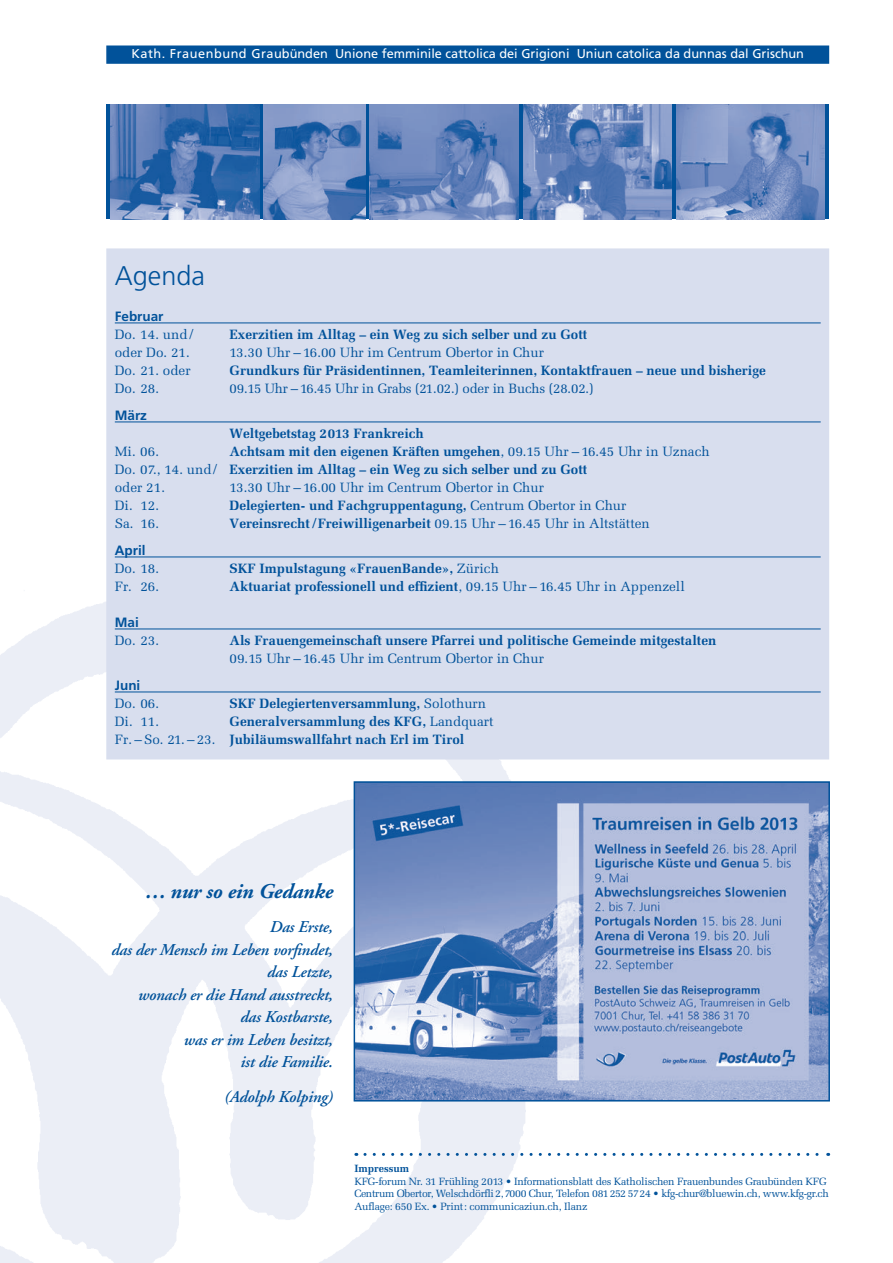
<style>
.page{position:relative;width:893px;height:1263px;background:#fff}
.page>*{position:absolute;margin:0;border:0;box-sizing:border-box;transform-origin:0 0}
.t1{font:300 27px "Frutiger";color:#01529a}
.t2{font:italic 700 21px "Adobe Garamond";letter-spacing:-.01em;color:#01529a}
.t3{font:italic 600 16.5px/22.5px "Adobe Garamond";letter-spacing:-.01em;color:#01529a;text-align:right}
.t4{font:700 13.5px/18px "Melior";color:#01529a}
.t5{font:13.5px "Melior";color:#01529a}
.t6{font:700 13.5px "Frutiger";color:#01529a}
.t7{font:12.75px "Frutiger";color:#fff}
.t8{font:10.5px/12.6px "Melior";letter-spacing:-.025em;color:#01529a}
.t9{font:700 10.5px "Melior";color:#01529a}
.s1{font-weight:400}
</style>
<div class="page">
<svg style="left:106px;top:104px;width:723px;height:115px;background:#0f599e"></svg>
<img style="left:0;top:602px;width:643px;height:661px">
<div style="left:106px;top:45px;width:723px;height:19px;background:#01529a;border:2px solid #01529a"></div>
<svg style="left:365px;top:1153px;width:464px;height:3px"></svg>
<div style="left:106px;top:248px;width:723px;height:511px;background:#d8deee;border:2px solid #d8deee"></div>
<hr style="left:115px;top:323px;width:706px;height:1px;background:#01529a">
<hr style="left:115px;top:422px;width:706px;height:1px;background:#01529a">
<hr style="left:115px;top:557px;width:706px;height:1px;background:#01529a">
<hr style="left:115px;top:629px;width:706px;height:1px;background:#01529a">
<hr style="left:115px;top:692px;width:706px;height:1px;background:#01529a">
<img style="left:357px;top:784px;width:470px;height:314px">
<div style="left:354px;top:781px;width:476px;height:320px;border:2px solid #01529a"></div>
<img style="left:111px;top:104px;width:148px;height:115px">
<img style="left:264px;top:104px;width:102px;height:115px">
<img style="left:370px;top:104px;width:149px;height:115px">
<img style="left:523px;top:104px;width:149px;height:115px">
<img style="left:676px;top:104px;width:149px;height:115px">
<p class="t7" style="left:131px;top:46px;width:674px">Kath. Frauenbund Graubünden Unione femminile cattolica dei Grigioni Uniun catolica da dunnas dal Grischun</p>
<h1 class="t1" style="left:115px;top:260px;width:92px">Agenda</h1>
<p class="t6" style="left:115px;top:308px;width:50px">Februar</p>
<p class="t5" style="left:115px;top:326px;width:81px">Do. 14. und/</p>
<p class="t4" style="left:230px;top:325px;width:359px">Exerzitien im Alltag – ein Weg zu sich selber und zu Gott</p>
<p class="t5" style="left:115px;top:344px;width:77px">oder Do. 21.</p>
<p class="t5" style="left:230px;top:344px;width:316px">13.30 Uhr – 16.00 Uhr im Centrum Obertor in Chur</p>
<p class="t5" style="left:115px;top:362px;width:77px">Do. 21. oder</p>
<p class="t4" style="left:230px;top:361px;width:538px">Grundkurs für Präsidentinnen, Teamleiterinnen, Kontaktfrauen – neue und bisherige</p>
<p class="t5" style="left:115px;top:380px;width:46px">Do. 28.</p>
<p class="t5" style="left:230px;top:380px;width:365px">09.15 Uhr – 16.45 Uhr in Grabs (21.02.) oder in Buchs (28.02.)</p>
<p class="t6" style="left:115px;top:407px;width:34px">März</p>
<p class="t4" style="left:230px;top:424px;width:196px">Weltgebetstag 2013 Frankreich</p>
<p class="t5" style="left:115px;top:443px;width:46px">Mi. 06.</p>
<p class="t4" style="left:115px;top:442px;width:596px;text-indent:115px">Achtsam mit den eigenen Kräften umgehen<span class="s1">, 09.15 Uhr – 16.45 Uhr in Uznach<br>Do. 07., 14. und/</span> Exerzitien im Alltag – ein Weg zu sich selber und zu Gott<br><span class="s1">oder 21.</span></p>
<p class="t5" style="left:230px;top:479px;width:316px">13.30 Uhr – 16.00 Uhr im Centrum Obertor in Chur</p>
<p class="t5" style="left:115px;top:497px;width:46px">Di. 12.</p>
<p class="t4" style="left:230px;top:496px;width:398px">Delegierten- und Fachgruppentagung, <span class="s1">Centrum Obertor in Chur</span></p>
<p class="t5" style="left:115px;top:515px;width:46px">Sa. 16.</p>
<p class="t4" style="left:230px;top:514px;width:422px">Vereinsrecht / Freiwilligenarbeit <span class="s1">09.15 Uhr – 16.45 Uhr in Altstätten</span></p>
<p class="t6" style="left:115px;top:542px;width:32px">April</p>
<p class="t5" style="left:115px;top:560px;width:46px">Do. 18.</p>
<p class="t4" style="left:230px;top:559px;width:271px">SKF Impulstagung «FrauenBande», <span class="s1">Zürich</span></p>
<p class="t5" style="left:115px;top:578px;width:46px">Fr. 26.</p>
<p class="t4" style="left:230px;top:577px;width:457px">Aktuariat professionell und effizient<span class="s1">, 09.15 Uhr – 16.45 Uhr in Appenzell</span></p>
<p class="t6" style="left:115px;top:614px;width:26px">Mai</p>
<p class="t5" style="left:115px;top:632px;width:46px">Do. 23.</p>
<p class="t4" style="left:230px;top:631px;width:488px">Als Frauengemeinschaft unsere Pfarrei und politische Gemeinde mitgestalten</p>
<p class="t5" style="left:230px;top:650px;width:316px">09.15 Uhr – 16.45 Uhr im Centrum Obertor in Chur</p>
<p class="t6" style="left:115px;top:677px;width:27px">Juni</p>
<p class="t5" style="left:115px;top:695px;width:46px">Do. 06.</p>
<p class="t4" style="left:230px;top:694px;width:258px">SKF Delegiertenversammlung, <span class="s1">Solothurn</span></p>
<p class="t5" style="left:115px;top:713px;width:46px">Di. 11.</p>
<p class="t4" style="left:115px;top:712px;width:380px;text-indent:115px">Generalversammlung des KFG, <span class="s1">Landquart<br>Fr. – So. 21. – 23.</span> Jubiläumswallfahrt nach Erl im Tirol</p>
<h2 class="t2" style="left:145px;top:879px;width:189px">… nur so ein Gedanke</h2>
<p class="t3" style="left:112px;top:916px;width:223px">Das Erste,<br>das der Mensch im Leben vorfindet, das Letzte,<br>wonach er die Hand ausstreckt,<br>das Kostbarste,<br>was er im Leben besitzt,<br>ist die Familie.</p>
<p class="t3" style="left:224px;top:1085px;width:110px">(Adolph Kolping)</p>
<p class="t9" style="left:354px;top:1162px;width:56px">Impressum</p>
<p class="t8" style="left:354px;top:1175px;width:476px">KFG-forum Nr. 31 Frühling 2013 • Informationsblatt des Katholischen Frauenbundes Graubünden KFG<br>Centrum Obertor, Welschdörfli2,7000 Chur, Telefon 081252 5724 • kfg-chur@bluewin.ch, www.kfg-gr.ch<br>Auflage: 650 Ex. • Print: communicaziun.ch, Ilanz</p>
</div>
